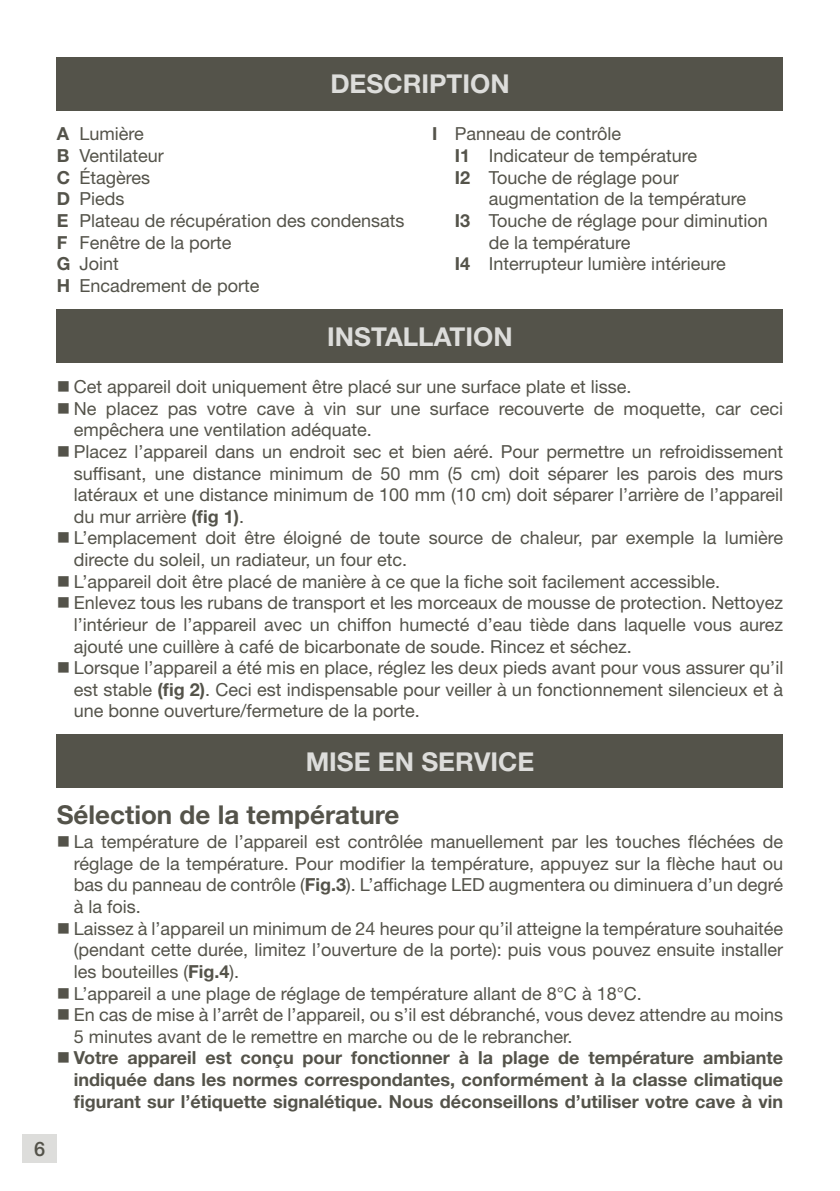
<style>
.page{position:relative;width:840px;height:1191px;background:#fff}
.page>*{position:absolute;margin:0;border:0;box-sizing:border-box;transform-origin:0 0}
.t1{font:700 26px "Helvetica Neue LT Std";color:#dddddb}
.t2{font:700 26px "Helvetica Neue LT Std";color:#54534a}
.t3{font:500 20px "Helvetica Neue LT Std";color:#54534a}
.t4{font:18px/21.6px "Helvetica Neue LT Std";color:#54534a}
.t5{font:700 18px/21.6px "Helvetica Neue LT Std";color:#54534a;text-align:justify}
.s1{font-weight:700}
</style>
<div class="page">
<div style="left:23px;top:1134px;width:34px;height:28px;background:#dddddb"></div>
<div style="left:57px;top:57px;width:725px;height:54px;background:#54534a"></div>
<div style="left:57px;top:309px;width:725px;height:54px;background:#54534a"></div>
<div style="left:57px;top:734px;width:725px;height:54px;background:#54534a"></div>
<h1 class="t1" style="left:330px;top:68px;width:181px">DESCRIPTION</h1>
<p class="t4" style="left:57px;top:123px;width:349px"><span class="s1">A</span> Lumière<br><span class="s1">B</span> Ventilateur<br><span class="s1">C</span> Étagères<br><span class="s1">D</span> Pieds<br><span class="s1">E</span> Plateau de récupération des condensats<br><span class="s1">F</span> Fenêtre de la porte<br><span class="s1">G</span> Joint<br><span class="s1">H</span> Encadrement de porte</p>
<p class="t4" style="left:454px;top:123px;width:244px;text-indent:-23px"><span class="s1">I</span> Panneau de contrôle<br><span class="s1">I1</span> Indicateur de température<br><span class="s1">I2</span> Touche de réglage pour</p>
<p class="t4" style="left:488px;top:188px;width:259px">augmentation de la température</p>
<p class="t4" style="left:454px;top:209px;width:314px"><span class="s1">I3</span> Touche de réglage pour diminution</p>
<p class="t4" style="left:488px;top:231px;width:143px">de la température</p>
<p class="t4" style="left:454px;top:253px;width:272px"><span class="s1">I4</span> Interrupteur lumière intérieure</p>
<p class="t3" style="left:34px;top:1136px;width:13px">6</p>
<h1 class="t1" style="left:327px;top:320px;width:187px">INSTALLATION</h1>
<p class="t4" style="left:74px;top:376px;width:710px">Cet appareil doit uniquement être placé sur une surface plate et lisse.<br>Ne placez pas votre cave à vin sur une surface recouverte de moquette, car ceci empêchera une ventilation adéquate.<br>Placez l’appareil dans un endroit sec et bien aéré. Pour permettre un refroidissement suffisant, une distance minimum de 50 mm (5 cm) doit séparer les parois des murs latéraux et une distance minimum de 100 mm (10 cm) doit séparer l’arrière de l’appareil du mur arrière <span class="s1">(fig 1)</span>.<br>L’emplacement doit être éloigné de toute source de chaleur, par exemple la lumière directe du soleil, un radiateur, un four etc.<br>L’appareil doit être placé de manière à ce que la fiche soit facilement accessible.<br>Enlevez tous les rubans de transport et les morceaux de mousse de protection. Nettoyez l’intérieur de l’appareil avec un chiffon humecté d’eau tiède dans laquelle vous aurez ajouté une cuillère à café de bicarbonate de soude. Rincez et séchez.<br>Lorsque l’appareil a été mis en place, réglez les deux pieds avant pour vous assurer qu’il est stable <span class="s1">(fig 2)</span>. Ceci est indispensable pour veiller à un fonctionnement silencieux et à une bonne ouverture/fermeture de la porte.</p>
<h1 class="t1" style="left:305px;top:745px;width:230px">MISE EN SERVICE</h1>
<h1 class="t2" style="left:57px;top:798px;width:344px">Sélection de la température</h1>
<p class="t4" style="left:74px;top:830px;width:710px">La température de l’appareil est contrôlée manuellement par les touches fléchées de réglage de la température. Pour modifier la température, appuyez sur la flèche haut ou bas du panneau de contrôle (<span class="s1">Fig.3</span>). L’affichage LED augmentera ou diminuera d’un degré à la fois.<br>Laissez à l’appareil un minimum de 24 heures pour qu’il atteigne la température souhaitée (pendant cette durée, limitez l’ouverture de la porte): puis vous pouvez ensuite installer les bouteilles (<span class="s1">Fig.4</span>).<br>L’appareil a une plage de réglage de température allant de 8°C à 18°C.<br>En cas de mise à l’arrêt de l’appareil, ou s’il est débranché, vous devez attendre au moins 5 minutes avant de le remettre en marche ou de le rebrancher.</p>
<p class="t5" style="left:74px;top:1046px;width:710px">Votre appareil est conçu pour fonctionner à la plage de température ambiante indiquée dans les normes correspondantes, conformément à la classe climatique figurant sur l’étiquette signalétique. Nous déconseillons d’utiliser votre cave à vin</p>
</div>
